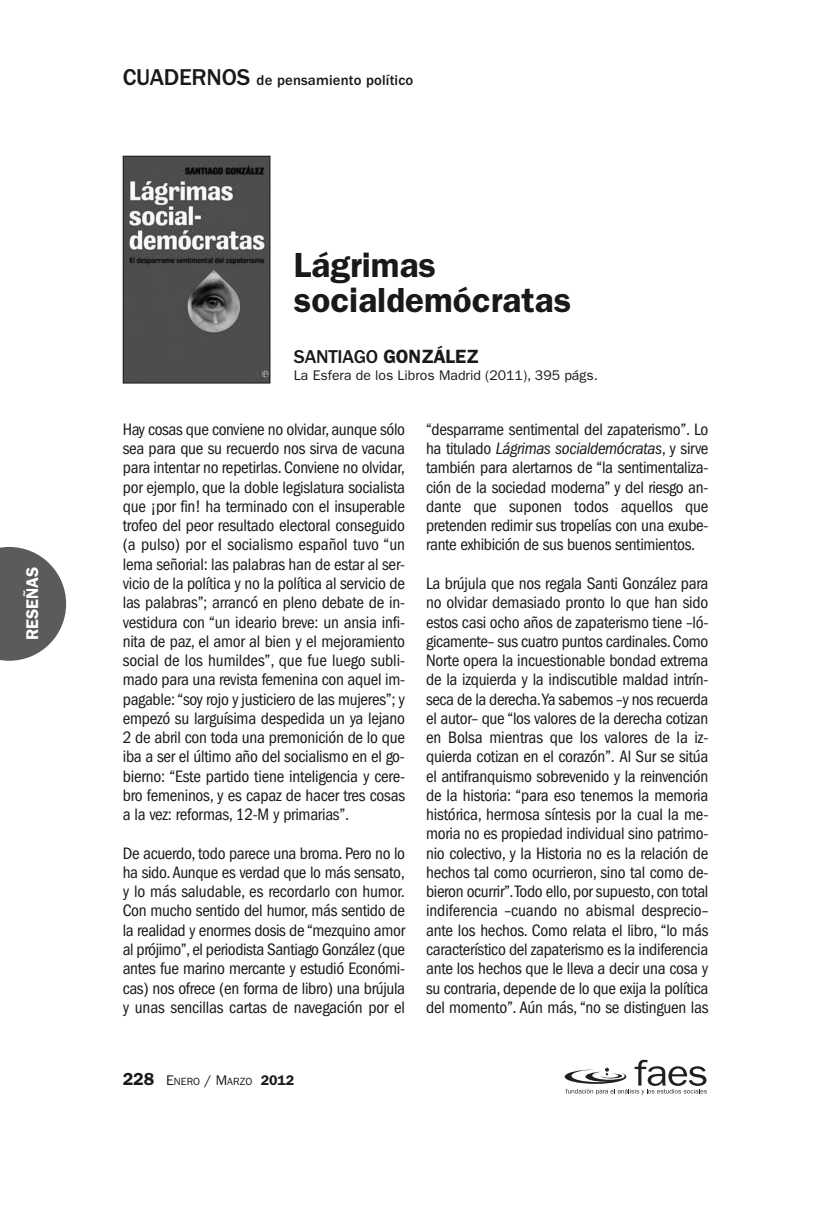
<style>
.page{position:relative;width:832px;height:1207px;background:#fff}
.page>*{position:absolute;margin:0;border:0;box-sizing:border-box;transform-origin:0 0}
.t1{font:600 35px/35px "Franklin Gothic";color:#191919}
.t2{font:500 19.25px "Franklin Gothic";letter-spacing:-.01em;color:#191919}
.t3{font:condensed 17.15px/19.2px "Franklin Gothic";letter-spacing:-.015em;color:#191919;text-align:justify}
.t4{font:600 16.97px "Franklin Gothic";color:#fff}
.t5{font:500 14.7px "Franklin Gothic";letter-spacing:.01em;color:#191919}
.t6{font:14px "Franklin Gothic";color:#191919}
.t7{font:10.5px "Franklin Gothic";color:#191919}
.s1{font-size:23.62px}
.s2{font-weight:600}
.s3{font-style:italic}
.s4{font-weight:600;font-size:17.5px}
.s5{font-size:14px}
.s6{font-weight:600;font-size:14px}
</style>
<div class="page">
<svg style="left:0;top:547px;width:66px;height:113px"></svg>
<svg style="left:564px;top:1059px;width:143px;height:35px"></svg>
<img style="left:125px;top:158px;width:143px;height:223px">
<div style="left:123px;top:156px;width:147px;height:227px;border:1px solid #191919"></div>
<p class="t4" style="left:27px;top:640px;width:75px;rotate:-90deg">RESEÑAS</p>
<p class="t5" style="left:123px;top:75px;width:292px"><span class="s1">CUADERNOS</span> de pensamiento político</p>
<h1 class="t1" style="left:294px;top:251px;width:279px">Lágrimas socialdemócratas</h1>
<p class="t2" style="left:294px;top:349px;width:186px">SANTIAGO <span class="s2">GONZÁLEZ</span></p>
<p class="t6" style="left:294px;top:370px;width:305px">La Esfera de los Libros Madrid (2011), 395 págs.</p>
<p class="t3" style="left:123px;top:421px;width:284px">Hay cosas que conviene no olvidar, aunque sólo sea para que su recuerdo nos sirva de vacuna para intentar no repetirlas. Conviene no olvidar, por ejemplo, que la doble legislatura socialista que ¡por fin! ha terminado con el insuperable trofeo del peor resultado electoral conseguido (a pulso) por el socialismo español tuvo “un lema señorial: las palabras han de estar al ser&shy;vicio de la política y no la política al servicio de las palabras”; arrancó en pleno debate de in&shy;vestidura con “un ideario breve: un ansia infi&shy;nita de paz, el amor al bien y el mejoramiento social de los humildes”, que fue luego subli&shy;mado para una revista femenina con aquel im&shy;pagable: “soy rojo y justiciero de las mujeres”; y empezó su larguísima despedida un ya lejano 2 de abril con toda una premonición de lo que iba a ser el último año del socialismo en el go&shy;bierno: “Este partido tiene inteligencia y cere&shy;bro femeninos, y es capaz de hacer tres cosas a la vez: reformas, 12-M y primarias”.</p>
<p class="t3" style="left:123px;top:844px;width:284px">De acuerdo, todo parece una broma. Pero no lo ha sido. Aunque es verdad que lo más sensato, y lo más saludable, es recordarlo con humor.<br>Con mucho sentido del humor, más sentido de la realidad y enormes dosis de “mezquino amor al prójimo”, el periodista Santiago González (que antes fue marino mercante y estudió Económi&shy;cas) nos ofrece (en forma de libro) una brújula y unas sencillas cartas de navegación por el</p>
<p class="t3" style="left:426px;top:421px;width:284px">“desparrame sentimental del zapaterismo”. Lo ha titulado <span class="s3">Lágrimas socialdemócratas</span>, y sirve también para alertarnos de “la sentimentaliza&shy;ción de la sociedad moderna” y del riesgo an&shy;dante que suponen todos aquellos que pretenden redimir sus tropelías con una exube&shy;rante exhibición de sus buenos sentimientos.</p>
<p class="t3" style="left:426px;top:575px;width:284px">La brújula que nos regala Santi González para no olvidar demasiado pronto lo que han sido estos casi ocho años de zapaterismo tiene –ló&shy;gicamente– sus cuatro puntos cardinales. Como Norte opera la incuestionable bondad extrema de la izquierda y la indiscutible maldad intrín&shy;seca de la derecha. Ya sabemos –y nos recuerda el autor– que “los valores de la derecha cotizan en Bolsa mientras que los valores de la iz&shy;quierda cotizan en el corazón”. Al Sur se sitúa el antifranquismo sobrevenido y la reinvención de la historia: “para eso tenemos la memoria histórica, hermosa síntesis por la cual la me&shy;moria no es propiedad individual sino patrimo&shy;nio colectivo, y la Historia no es la relación de hechos tal como ocurrieron, sino tal como de&shy;bieron ocurrir”. Todo ello, por supuesto, con total indiferencia –cuando no abismal desprecio– ante los hechos. Como relata el libro, “lo más característico del zapaterismo es la indiferencia ante los hechos que le lleva a decir una cosa y su contraria, depende de lo que exija la política del momento”. Aún más, “no se distinguen las</p>
<p class="t7" style="left:123px;top:1077px;width:173px"><span class="s4">228</span> <span class="s5">E</span>NERO <span class="s5">/ M</span>ARZO <span class="s6">2012</span></p>
</div>
